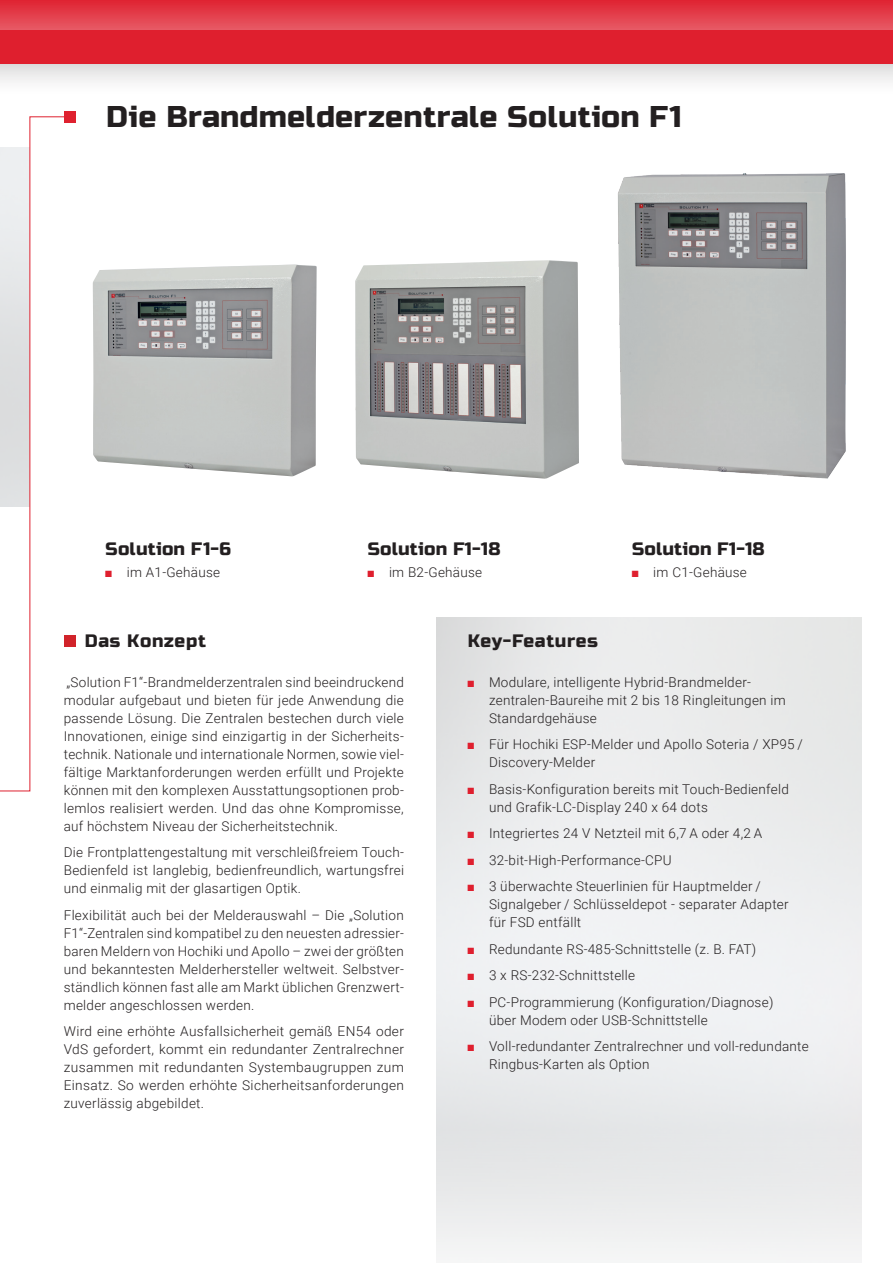
<style>
.page{position:relative;width:893px;height:1263px;background:#fff}
.page>*{position:absolute;margin:0;border:0;box-sizing:border-box;transform-origin:0 0}
.t1{font:30px "Russo One";letter-spacing:.005em;color:#231f20}
.t2{font:18px "Russo One";letter-spacing:.01em;color:#231f20}
.t3{font:18px "Russo One";letter-spacing:.04em;color:#231f20}
.t4{font:300 13.5px/18px "Roboto";letter-spacing:.02em;color:#231f20}
.s1{font-family:"Arial Narrow";font-weight:400;color:#df1f2e}
</style>
<div class="page">
<div style="left:64px;top:111px;width:11px;height:12px;background:#df212f"></div>
<img style="left:618px;top:173px;width:228px;height:306px">
<img style="left:93px;top:264px;width:224px;height:212px">
<img style="left:355px;top:260px;width:224px;height:219px">
<svg style="left:0;top:116px;width:71px;height:676px"></svg>
<div style="left:64px;top:635px;width:11px;height:11px;background:#d1232a"></div>
<svg style="left:0;top:63px;width:893px;height:19px;fill:#e9e9e9"></svg>
<div style="left:0;top:0;width:893px;height:63px;background:#df1f2e"></div>
<div style="left:0;top:0;width:893px;height:30px;background:linear-gradient(to bottom,#df2332,#e75864)"></div>
<h1 class="t1" style="left:106px;top:100px;width:577px">Die Brandmelderzentrale Solution F1</h1>
<h2 class="t2" style="left:106px;top:538px;width:127px">Solution F1-6</h2>
<p class="t4" style="left:106px;top:563px;width:116px"><span class="s1">■</span> im A1-Gehäuse</p>
<h2 class="t2" style="left:368px;top:538px;width:134px">Solution F1-18</h2>
<p class="t4" style="left:368px;top:563px;width:116px"><span class="s1">■</span> im B2-Gehäuse</p>
<h2 class="t2" style="left:632px;top:538px;width:134px">Solution F1-18</h2>
<p class="t4" style="left:632px;top:563px;width:116px"><span class="s1">■</span> im C1-Gehäuse</p>
<h2 class="t3" style="left:85px;top:630px;width:123px">Das Konzept</h2>
<h2 class="t3" style="left:468px;top:630px;width:132px">Key-Features</h2>
<p class="t4" style="left:64px;top:672px;width:342px;text-align:justify">„Solution F1“-Brandmelderzentralen sind beeindruckend modular aufgebaut und bieten für jede Anwendung die passende Lösung. Die Zentralen bestechen durch viele Innovationen, einige sind einzigartig in der Sicherheits&shy;technik. Nationale und internationale Normen, sowie viel&shy;fältige Marktanforderungen werden erfüllt und Projekte können mit den komplexen Ausstattungsoptionen prob&shy;lemlos realisiert werden. Und das ohne Kompromisse, auf höchstem Niveau der Sicherheitstechnik.</p>
<p class="t4" style="left:64px;top:843px;width:342px;text-align:justify">Die Frontplattengestaltung mit verschleißfreiem Touch-Bedienfeld ist langlebig, bedienfreundlich, wartungsfrei und einmalig mit der glasartigen Optik.</p>
<p class="t4" style="left:64px;top:905px;width:342px;text-align:justify">Flexibilität auch bei der Melderauswahl – Die „Solution F1“-Zentralen sind kompatibel zu den neuesten adressier&shy;baren Meldern von Hochiki und Apollo – zwei der größten und bekanntesten Melderhersteller weltweit. Selbstver&shy;ständlich können fast alle am Markt üblichen Grenzwert&shy;melder angeschlossen werden.</p>
<p class="t4" style="left:64px;top:1022px;width:342px;text-align:justify">Wird eine erhöhte Ausfallsicherheit gemäß EN54 oder VdS gefordert, kommt ein redundanter Zentralrechner zusammen mit redundanten Systembaugruppen zum Einsatz. So werden erhöhte Sicherheitsanforderungen zuverlässig abgebildet.</p>
<p class="t4" style="left:489px;top:672px;width:298px;text-indent:-21px"><span class="s1">■</span> Modulare, intelligente Hybrid-Brandmelder&shy;zentralen-Baureihe mit 2 bis 18 Ringleitungen im<br>Standardgehäuse</p>
<p class="t4" style="left:489px;top:735px;width:315px;text-indent:-21px"><span class="s1">■</span> Für Hochiki ESP-Melder und Apollo Soteria / XP95 /<br>Discovery-Melder</p>
<p class="t4" style="left:489px;top:779px;width:301px;text-indent:-21px"><span class="s1">■</span> Basis-Konfiguration bereits mit Touch-Bedienfeld und Grafik-LC-Display 240 x 64 dots</p>
<p class="t4" style="left:468px;top:824px;width:296px"><span class="s1">■</span> Integriertes 24 V Netzteil mit 6,7 A oder 4,2 A</p>
<p class="t4" style="left:468px;top:850px;width:205px"><span class="s1">■</span> 32-bit-High-Performance-CPU</p>
<p class="t4" style="left:489px;top:877px;width:301px;text-indent:-21px"><span class="s1">■</span> 3 überwachte Steuerlinien für Hauptmelder /<br>Signalgeber / Schlüsseldepot - separater Adapter für FSD entfällt</p>
<p class="t4" style="left:468px;top:939px;width:290px"><span class="s1">■</span> Redundante RS-485-Schnittstelle (z. B. FAT)</p>
<p class="t4" style="left:468px;top:966px;width:169px"><span class="s1">■</span> 3 x RS-232-Schnittstelle</p>
<p class="t4" style="left:489px;top:992px;width:286px;text-indent:-21px"><span class="s1">■</span> PC-Programmierung (Konfiguration/Diagnose) über Modem oder USB-Schnittstelle</p>
<p class="t4" style="left:489px;top:1037px;width:321px;text-indent:-21px"><span class="s1">■</span> Voll-redundanter Zentralrechner und voll-redundante<br>Ringbus-Karten als Option</p>
</div>
